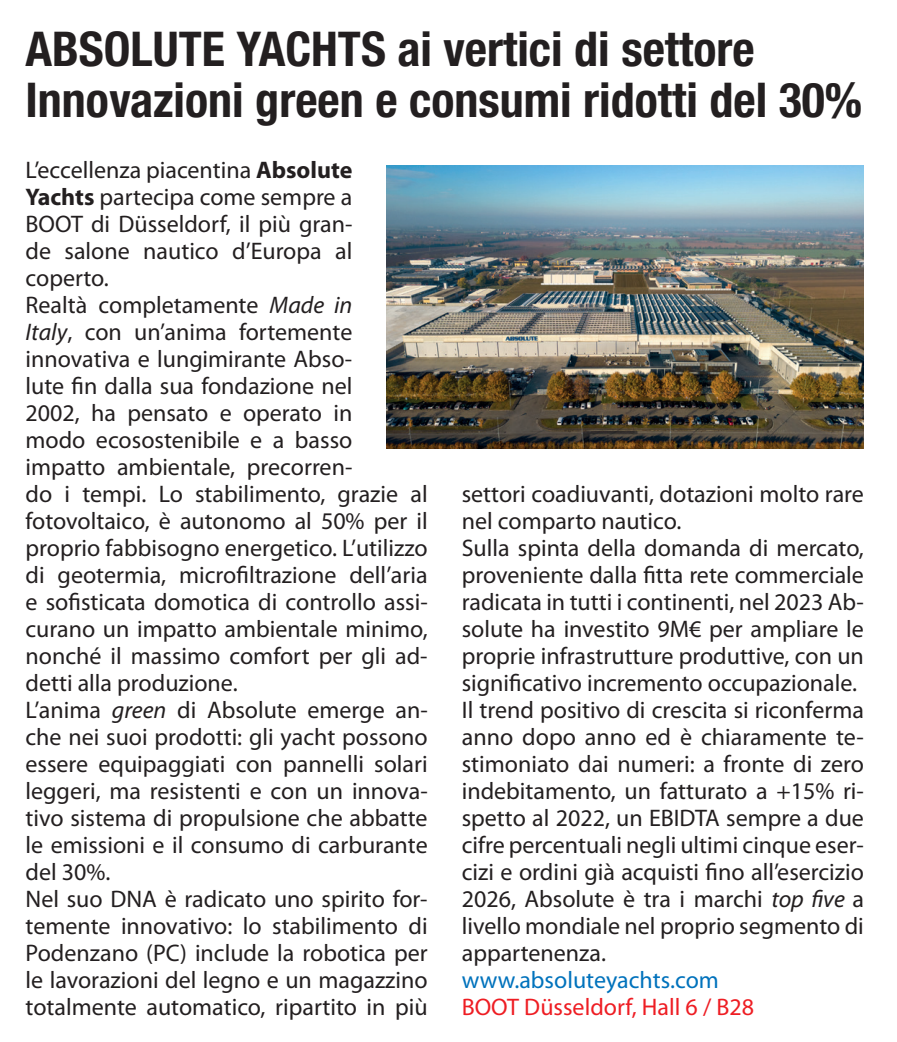
<style>
.page{position:relative;width:897px;height:1042px;background:#fff}
.page>*{position:absolute;margin:0;border:0;box-sizing:border-box;transform-origin:0 0}
.t1{font:700 condensed 48px/51px "Helvetica Neue LT Std";color:#231f20}
.t2{font:24px/27px "Myriad Pro";color:#231f20}
.t3{font:24px "Myriad Pro";color:#ee1d23}
.t4{font:24px "Myriad Pro";color:#0072bc}
.s1{font-weight:700}
.s2{font-style:italic}
</style>
<div class="page">
<img style="left:386px;top:166px;width:477px;height:282px">
<h1 class="t1" style="left:26px;top:23px;width:837px">ABSOLUTE YACHTS ai vertici di settore<br>Innovazioni green e consumi ridotti del 30%</h1>
<p class="t2" style="left:26px;top:156px;width:403px">L’eccellenza piacentina <span class="s1">Absolute<br>Yachts</span> partecipa come sempre a<br>BOOT di Düsseldorf, il più gran-<br>de salone nautico d’Europa al coperto.<br>Realtà completamente <span class="s2">Made in<br>Italy</span>, con un’anima fortemente innovativa e lungimirante Abso-<br>lute fin dalla sua fondazione nel<br>2002, ha pensato e operato in<br>modo ecosostenibile e a basso impatto ambientale, precorren-<br>do i tempi. Lo stabilimento, grazie al fotovoltaico, è autonomo al 50% per il proprio fabbisogno energetico. L’utilizzo di geotermia, microfiltrazione dell’aria e sofisticata domotica di controllo assi&shy;curano un impatto ambientale minimo, nonché il massimo comfort per gli ad&shy;detti alla produzione.<br>L’anima <span class="s2">green</span> di Absolute emerge an&shy;che nei suoi prodotti: gli yacht possono essere equipaggiati con pannelli solari leggeri, ma resistenti e con un innova&shy;tivo sistema di propulsione che abbatte le emissioni e il consumo di carburante del 30%.<br>Nel suo DNA è radicato uno spirito for&shy;temente innovativo: lo stabilimento di Podenzano (PC) include la robotica per le lavorazioni del legno e un magazzino totalmente automatico, ripartito in più</p>
<p class="t2" style="left:461px;top:480px;width:403px">settori coadiuvanti, dotazioni molto rare nel comparto nautico.<br>Sulla spinta della domanda di mercato, proveniente dalla fitta rete commerciale radicata in tutti i continenti, nel 2023 Ab&shy;solute ha investito 9M€ per ampliare le proprie infrastrutture produttive, con un significativo incremento occupazionale.<br>Il trend positivo di crescita si riconferma anno dopo anno ed è chiaramente te&shy;stimoniato dai numeri: a fronte di zero indebitamento, un fatturato a +15% ri&shy;spetto al 2022, un EBIDTA sempre a due cifre percentuali negli ultimi cinque eser&shy;cizi e ordini già acquisti fino all’esercizio 2026, Absolute è tra i marchi <span class="s2">top five</span> a livello mondiale nel proprio segmento di appartenenza.</p>
<p class="t4" style="left:461px;top:965px;width:258px">www.absoluteyachts.com</p>
<p class="t3" style="left:461px;top:992px;width:294px">BOOT Düsseldorf, Hall 6 / B28</p>
</div>
